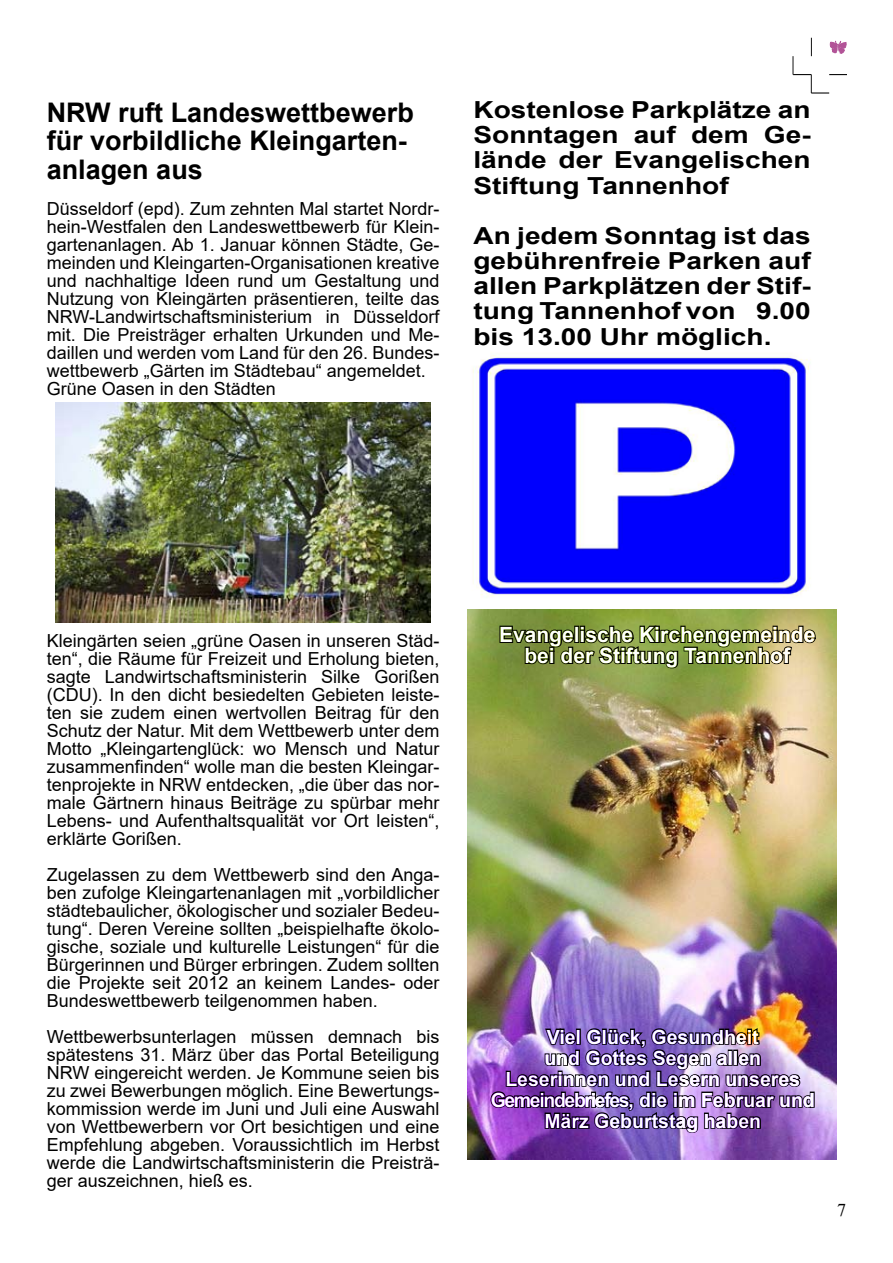
<style>
.page{position:relative;width:893px;height:1263px;background:#fff}
.page>*{position:absolute;margin:0;border:0;box-sizing:border-box;transform-origin:0 0}
.t1{font:700 27px/28.5px "Arial";color:#000}
.t2{font:700 23.55px/25.2px "Arial";color:#000;text-align:justify;scale:1.19 1}
.t3{font:700 21px/21px "Arial";color:#fff;text-align:center}
.t4{font:700 19.5px/21px "Arial";color:#fff;text-align:center}
.t5{font:18px/18px "Arial";color:#000;text-align:justify}
</style>
<div class="page">
<svg style="left:793px;top:38px;width:53px;height:56px"></svg>
<img style="left:55px;top:403px;width:375px;height:219px">
<img style="left:467px;top:609px;width:369px;height:550px">
<img style="left:473px;top:355px;width:338px;height:243px">
<h1 class="t1" style="left:47px;top:98px;width:369px">NRW ruft Landeswettbewerb für vorbildliche Kleingarten&shy;anlagen aus</h1>
<p class="t5" style="left:47px;top:199px;width:394px;text-align:left">Düsseldorf (epd). Zum zehnten Mal startet Nordr&shy;hein-Westfalen den Landeswettbewerb für Klein&shy;gartenanlagen. Ab 1. Januar können Städte, Ge&shy;meinden und Kleingarten-Organisationen kreative und nachhaltige Ideen rund um Gestaltung und Nutzung von Kleingärten präsentieren, teilte das NRW-Landwirtschaftsministerium in Düsseldorf mit. Die Preisträger erhalten Urkunden und Me&shy;daillen und werden vom Land für den 26. Bundes&shy;wettbewerb „Gärten im Städtebau“ angemeldet.<br>Grüne Oasen in den Städten</p>
<h2 class="t2" style="left:473px;top:97px;width:285px">Kostenlose Parkplätze an Sonntagen auf dem Ge&shy;lände der Evangelischen Stiftung Tannenhof</h2>
<h2 class="t2" style="left:473px;top:223px;width:285px">An jedem Sonntag ist das gebührenfreie Parken auf allen Parkplätzen der Stif&shy;tung Tannenhof von 9.00 bis 13.00 Uhr möglich.</h2>
<p class="t3" style="left:499px;top:624px;width:318px">Evangelische Kirchengemeinde bei der Stiftung Tannenhof</p>
<p class="t5" style="left:47px;top:631px;width:394px">Kleingärten seien „grüne Oasen in unseren Städ&shy;ten“, die Räume für Freizeit und Erholung bieten, sagte Landwirtschaftsministerin Silke Gorißen (CDU). In den dicht besiedelten Gebieten leiste&shy;ten sie zudem einen wertvollen Beitrag für den Schutz der Natur. Mit dem Wettbewerb unter dem Motto „Kleingartenglück: wo Mensch und Natur zusammenfinden“ wolle man die besten Kleingar&shy;tenprojekte in NRW entdecken, „die über das nor&shy;male Gärtnern hinaus Beiträge zu spürbar mehr Lebens- und Aufenthaltsqualität vor Ort leisten“, erklärte Gorißen.</p>
<p class="t5" style="left:47px;top:865px;width:394px">Zugelassen zu dem Wettbewerb sind den Anga&shy;ben zufolge Kleingartenanlagen mit „vorbildlicher städtebaulicher, ökologischer und sozialer Bedeu&shy;tung“. Deren Vereine sollten „beispielhafte ökolo&shy;gische, soziale und kulturelle Leistungen“ für die Bürgerinnen und Bürger erbringen. Zudem sollten die Projekte seit 2012 an keinem Landes- oder Bundeswettbewerb teilgenommen haben.</p>
<p class="t5" style="left:47px;top:1027px;width:394px">Wettbewerbsunterlagen müssen demnach bis spätestens 31. März über das Portal Beteiligung NRW eingereicht werden. Je Kommune seien bis zu zwei Bewerbungen möglich. Eine Bewertungs&shy;kommission werde im Juni und Juli eine Auswahl von Wettbewerbern vor Ort besichtigen und eine Empfehlung abgeben. Voraussichtlich im Herbst werde die Landwirtschaftsministerin die Preisträ&shy;ger auszeichnen, hieß es.</p>
<p class="t4" style="left:491px;top:1026px;width:326px">Viel Glück, Gesundheit<br>und Gottes Segen allen<br>Leserinnen und Lesern unseres<br>Gemeindebriefes, die im Februar und<br>März Geburtstag haben</p>
</div>
